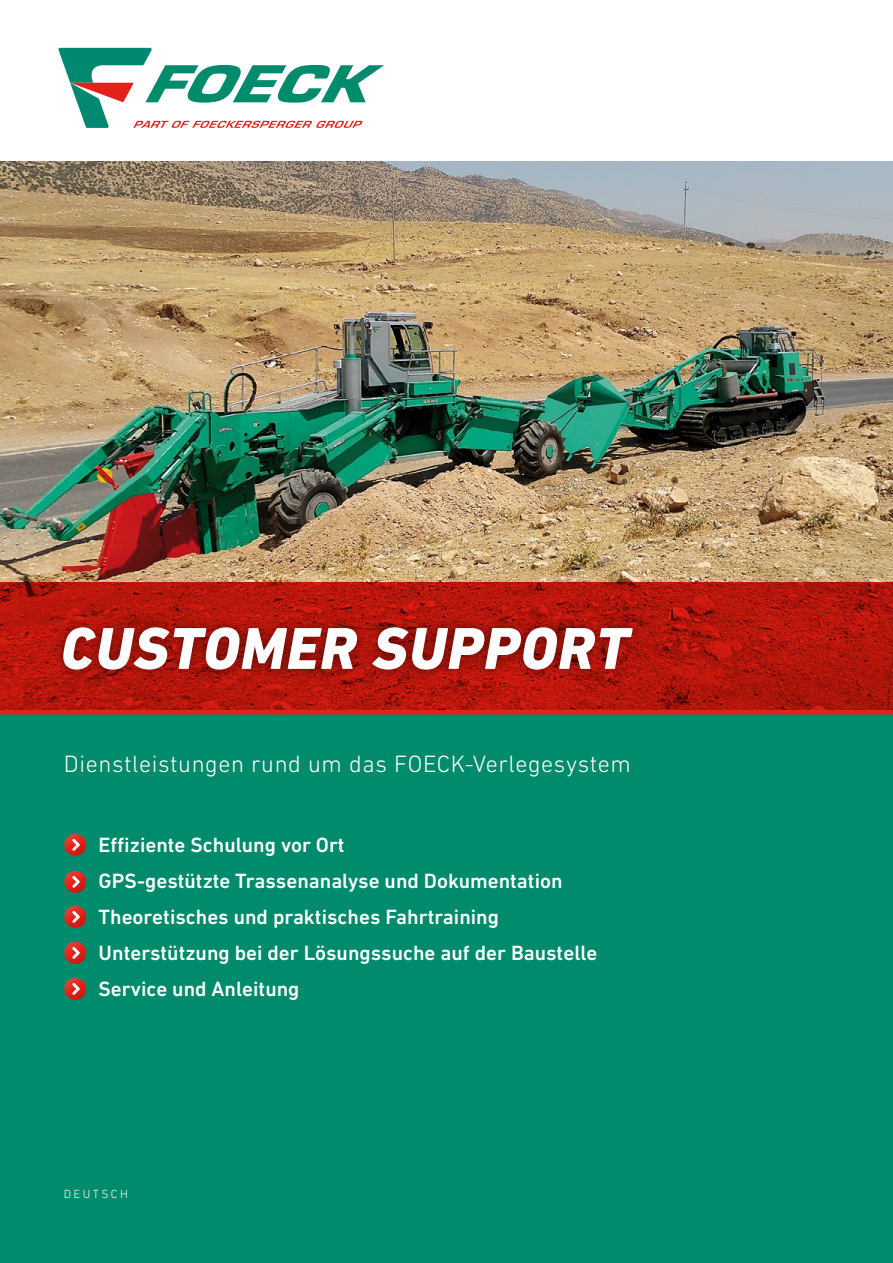
<style>
.page{position:relative;width:893px;height:1263px;background:#fff}
.page>*{position:absolute;margin:0;border:0;box-sizing:border-box;transform-origin:0 0}
.t1{font:italic 800 60px "DIN Next LT Pro";letter-spacing:.02em;color:#fff}
.t2{font:300 24px "DIN Next LT Pro";letter-spacing:.025em;color:#fff}
.t3{font:500 21px/36px "DIN Next LT Pro";color:#fff}
.t4{font:300 12px "DIN Next LT Pro";letter-spacing:.2em;color:#fff}
</style>
<div class="page">
<img style="left:0;top:162px;width:893px;height:421px">
<svg style="left:58px;top:48px;width:326px;height:80px"></svg>
<div style="left:0;top:712px;width:893px;height:551px;background:#008b6d"></div>
<svg style="left:0;top:583px;width:893px;height:127px;background:#b3150b"></svg>
<div style="left:52px;top:616px;width:591px;height:66px;background:#000;opacity:.5"></div>
<hr style="left:0;top:710px;width:893px;height:4px;background:#e32119">
<div style="left:52px;top:816px;width:66px;height:40px;background:#000;opacity:.75"></div>
<div style="left:52px;top:888px;width:66px;height:40px;background:#000;opacity:.75"></div>
<div style="left:36px;top:918px;width:76px;height:46px;background:#fff;opacity:.75"></div>
<div style="left:52px;top:924px;width:66px;height:40px;background:#000;opacity:.75"></div>
<div style="left:36px;top:954px;width:76px;height:46px;background:#fff;opacity:.75"></div>
<div style="left:52px;top:960px;width:66px;height:40px;background:#000;opacity:.75"></div>
<div style="left:36px;top:847px;width:76px;height:46px;background:#fff;opacity:.75"></div>
<div style="left:52px;top:853px;width:66px;height:40px;background:#000;opacity:.75"></div>
<h1 class="t1" style="left:61px;top:613px;width:569px">CUSTOMER SUPPORT</h1>
<p class="t2" style="left:64px;top:750px;width:568px">Dienstleistungen rund um das FOECK-Verlegesystem</p>
<p class="t3" style="left:99px;top:826px;width:500px">Effiziente Schulung vor Ort<br>GPS-gestützte Trassenanalyse und Dokumentation Theoretisches und praktisches Fahrtraining Unterstützung bei der Lösungssuche auf der Baustelle Service und Anleitung</p>
<p class="t4" style="left:64px;top:1186px;width:66px">DEUTSCH</p>
</div>
